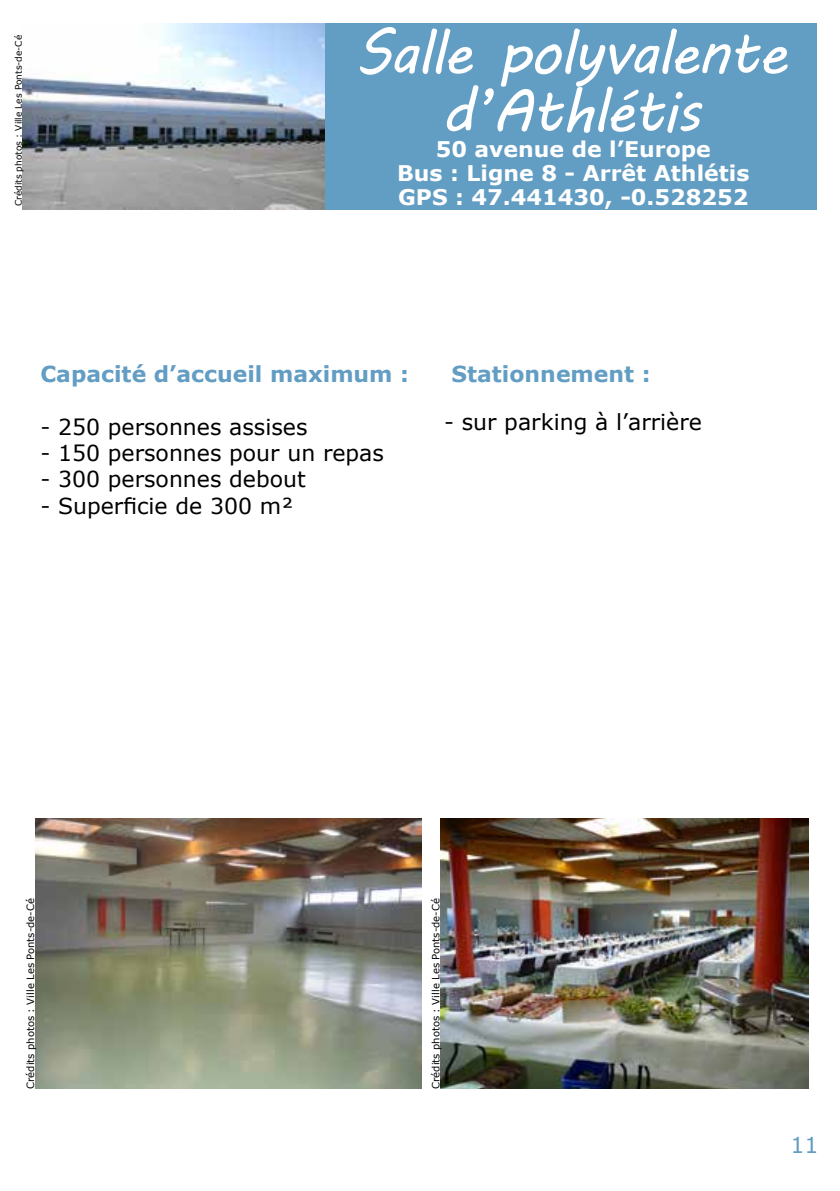
<style>
.page{position:relative;width:840px;height:1191px;background:#fff}
.page>*{position:absolute;margin:0;border:0;box-sizing:border-box;transform-origin:0 0}
.t1{font:60px/58px "MV Boli";letter-spacing:-.03em;color:#fff;text-align:center}
.t2{font:22px "Verdana";color:#000}
.t3{font:700 22px "Verdana";color:#629dc3}
.t4{font:22px "Verdana";color:#649cc2}
.t5{font:700 21.6px/24px "Verdana";color:#fff;text-align:center}
.t6{font:10px "Verdana";color:#000}
.t7{font:9px "Verdana";color:#000}
</style>
<div class="page">
<div style="left:323px;top:24px;width:493px;height:186px;background:#629dc3"></div>
<img style="left:23px;top:24px;width:301px;height:186px">
<img style="left:36px;top:819px;width:385px;height:269px">
<img style="left:440px;top:819px;width:367px;height:269px">
<p class="t7" style="left:12px;top:206px;width:173px;rotate:-90deg">Crédits photos : Ville Les Ponts-de-Cé</p>
<h1 class="t1" style="left:355px;top:22px;width:433px">Salle polyvalente d’Athlétis</h1>
<p class="t5" style="left:397px;top:137px;width:353px">50 avenue de l’Europe<br>Bus : Ligne 8 - Arrêt Athlétis<br>GPS : 47.441430, -0.528252</p>
<p class="t3" style="left:40px;top:358px;width:370px">Capacité d’accueil maximum :</p>
<p class="t2" style="left:40px;top:411px;width:268px">- 250 personnes assises</p>
<p class="t2" style="left:40px;top:438px;width:345px">- 150 personnes pour un repas</p>
<p class="t2" style="left:40px;top:464px;width:267px">- 300 personnes debout</p>
<p class="t2" style="left:40px;top:490px;width:254px">- Superficie de 300 m²</p>
<p class="t3" style="left:451px;top:358px;width:200px">Stationnement :</p>
<p class="t2" style="left:444px;top:406px;width:259px">- sur parking à l’arrière</p>
<p class="t6" style="left:24px;top:1088px;width:192px;rotate:-90deg">Crédits photos : Ville Les Ponts-de-Cé</p>
<p class="t6" style="left:429px;top:1088px;width:192px;rotate:-90deg">Crédits photos : Ville Les Ponts-de-Cé</p>
<p class="t4" style="left:789px;top:1129px;width:29px">11</p>
</div>
